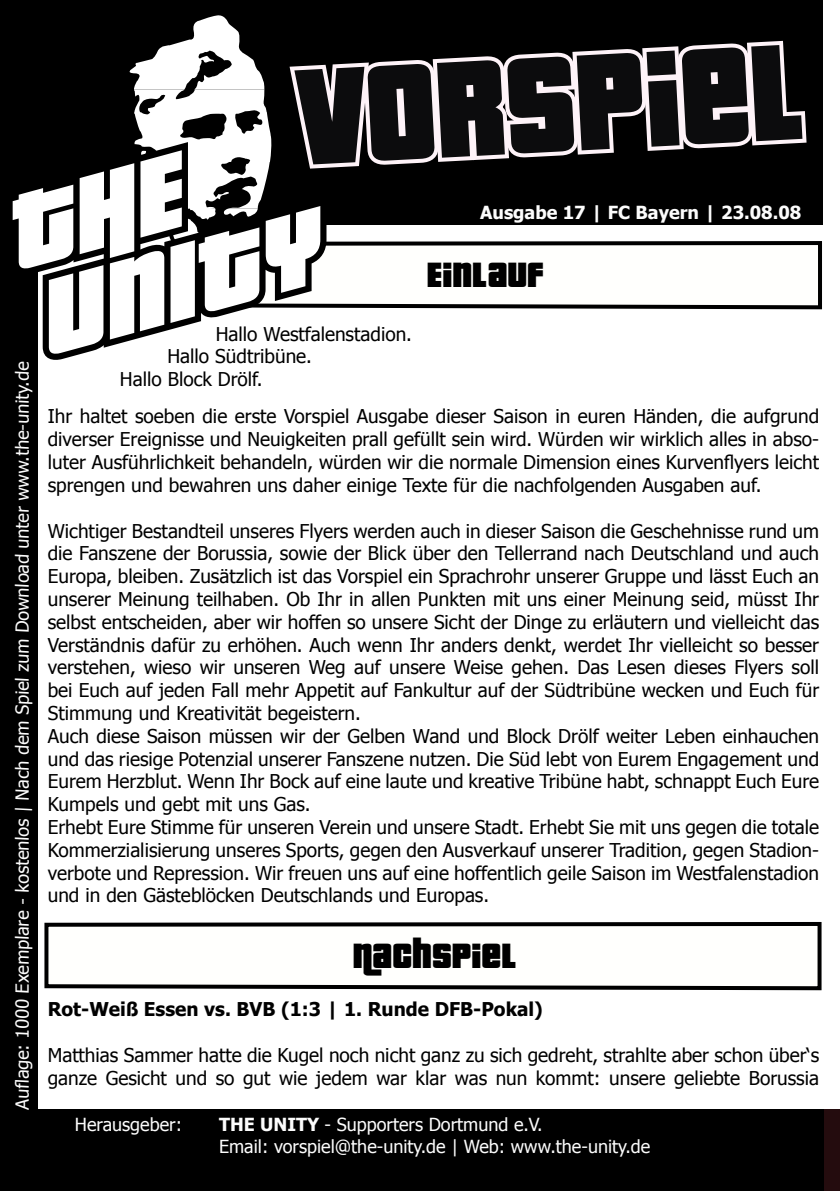
<style>
.page{position:relative;width:840px;height:1191px;background:#fff}
.page>*{position:absolute;margin:0;border:0;box-sizing:border-box;transform-origin:0 0}
.t1{font:187px "Pricedown";color:#0c0c0d;scale:.91 1}
.t2{font:48px "Pricedown";color:#000}
.t3{font:19px/22.8px "Tahoma";color:#000}
.t4{font:700 19px "Tahoma";color:#000}
.t5{font:18px/21.6px "Tahoma";color:#fcfcfc}
.t6{font:700 18px "Tahoma";color:#fcfcfc}
.s1{font-weight:700}
</style>
<div class="page">
<div style="left:0;top:0;width:822px;height:225px;background:#000"></div>
<div style="left:0;top:225px;width:38px;height:966px;background:#000"></div>
<div style="left:820px;top:1109px;width:19px;height:82px;background:#240c0e"></div>
<div style="left:36px;top:1109px;width:787px;height:82px;background:#000"></div>
<svg style="left:13px;top:15px;width:797px;height:340px"></svg>
<svg style="left:44px;top:922px;width:778px;height:69px"></svg>
<h1 class="t1" style="left:290px;top:30px;width:562px;rotate:-3deg">Vorspiel</h1>
<p class="t6" style="left:480px;top:200px;width:322px">Ausgabe 17 | FC Bayern | 23.08.08</p>
<h2 class="t2" style="left:426px;top:252px;width:119px">Einlauf</h2>
<p class="t5" style="left:11px;top:1109px;width:750px;rotate:-90deg">Auflage: 1000 Exemplare - kostenlos | Nach dem Spiel zum Download unter www.the-unity.de</p>
<p class="t3" style="left:216px;top:321px;width:198px">Hallo Westfalenstadion.</p>
<p class="t3" style="left:167px;top:344px;width:146px">Hallo Südtribüne.</p>
<p class="t3" style="left:120px;top:367px;width:144px">Hallo Block Drölf.</p>
<p class="t3" style="left:48px;top:404px;width:772px;text-align:justify">Ihr haltet soeben die erste Vorspiel Ausgabe dieser Saison in euren Händen, die aufgrund diverser Ereignisse und Neuigkeiten prall gefüllt sein wird. Würden wir wirklich alles in abso&shy;luter Ausführlichkeit behandeln, würden wir die normale Dimension eines Kurvenflyers leicht sprengen und bewahren uns daher einige Texte für die nachfolgenden Ausgaben auf.</p>
<p class="t3" style="left:48px;top:518px;width:772px">Wichtiger Bestandteil unseres Flyers werden auch in dieser Saison die Geschehnisse rund um die Fanszene der Borussia, sowie der Blick über den Tellerrand nach Deutschland und auch Europa, bleiben. Zusätzlich ist das Vorspiel ein Sprachrohr unserer Gruppe und lässt Euch an unserer Meinung teilhaben. Ob Ihr in allen Punkten mit uns einer Meinung seid, müsst Ihr selbst entscheiden, aber wir hoffen so unsere Sicht der Dinge zu erläutern und vielleicht das Verständnis dafür zu erhöhen. Auch wenn Ihr anders denkt, werdet Ihr vielleicht so besser verstehen, wieso wir unseren Weg auf unsere Weise gehen. Das Lesen dieses Flyers soll bei Euch auf jeden Fall mehr Appetit auf Fankultur auf der Südtribüne wecken und Euch für Stimmung und Kreativität begeistern.<br>Auch diese Saison müssen wir der Gelben Wand und Block Drölf weiter Leben einhauchen und das riesige Potenzial unserer Fanszene nutzen. Die Süd lebt von Eurem Engagement und Eurem Herzblut. Wenn Ihr Bock auf eine laute und kreative Tribüne habt, schnappt Euch Eure Kumpels und gebt mit uns Gas.<br>Erhebt Eure Stimme für unseren Verein und unsere Stadt. Erhebt Sie mit uns gegen die totale Kommerzialisierung unseres Sports, gegen den Ausverkauf unserer Tradition, gegen Stadion&shy;verbote und Repression. Wir freuen uns auf eine hoffentlich geile Saison im Westfalenstadion und in den Gästeblöcken Deutschlands und Europas.</p>
<h2 class="t2" style="left:352px;top:933px;width:165px">Nachspiel</h2>
<p class="t4" style="left:48px;top:996px;width:496px">Rot-Weiß Essen vs. BVB (1:3 | 1. Runde DFB-Pokal)</p>
<p class="t3" style="left:48px;top:1042px;width:772px">Matthias Sammer hatte die Kugel noch nicht ganz zu sich gedreht, strahlte aber schon über‘s ganze Gesicht und so gut wie jedem war klar was nun kommt: unsere geliebte Borussia</p>
<p class="t5" style="left:75px;top:1113px;width:109px">Herausgeber:</p>
<p class="t5" style="left:219px;top:1113px;width:432px"><span class="s1">THE UNITY</span> - Supporters Dortmund e.V.<br>Email: vorspiel@the-unity.de | Web: www.the-unity.de</p>
</div>
